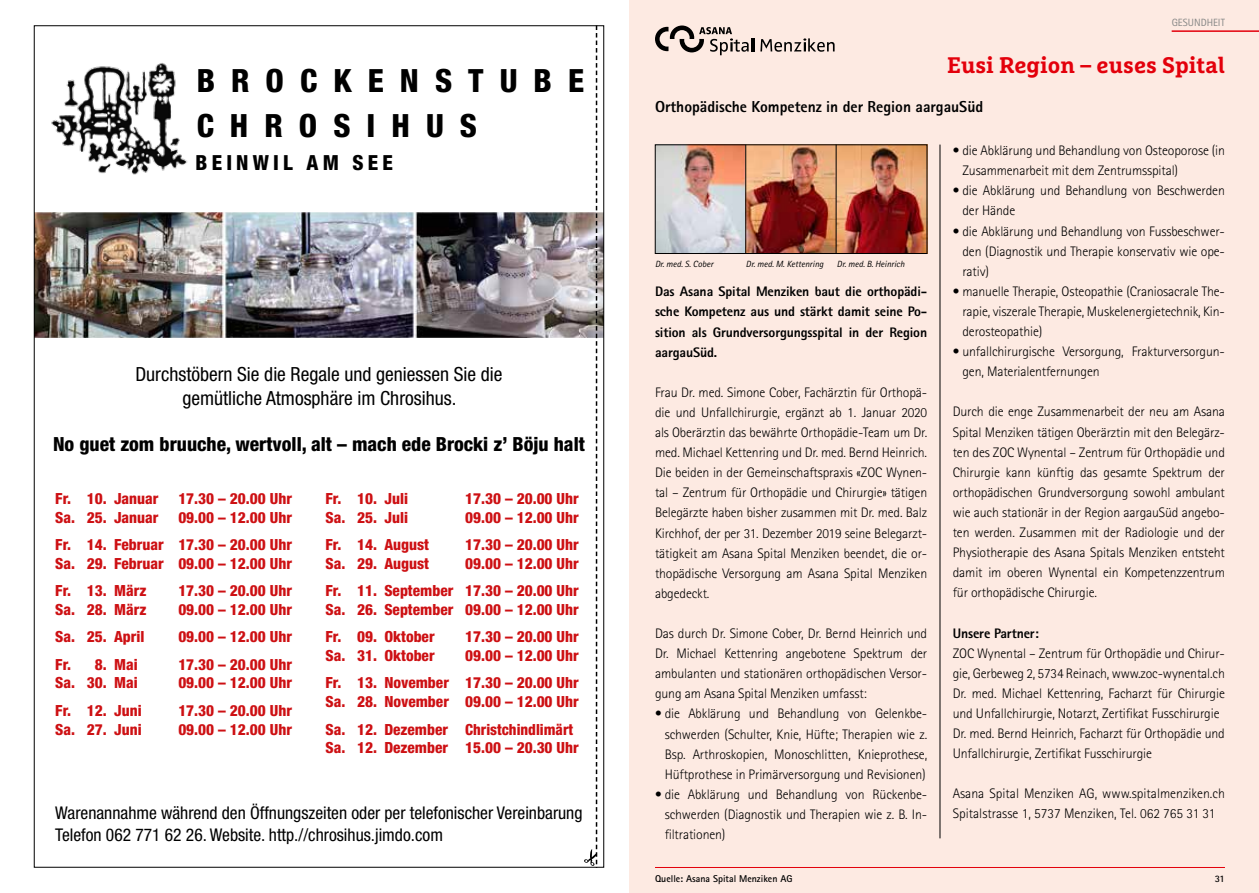
<style>
.page{position:relative;width:1259px;height:893px;background:#fff}
.page>*{position:absolute;margin:0;border:0;box-sizing:border-box;transform-origin:0 0}
.t1{font:800 condensed 32.1px/45px "Helvetica Neue LT Std";letter-spacing:.5em;color:#000}
.t2{font:700 22.5px "Marselis Slab Pro";color:#e3000b}
.t3{font:800 condensed 20.85px "Helvetica Neue LT Std";letter-spacing:.2em;color:#000}
.t4{font:condensed 19.5px/23.4px "Helvetica Neue LT Std";color:#000;text-align:center}
.t5{font:800 condensed 19.5px "Helvetica Neue LT Std";color:#000}
.t6{font:condensed 17.55px/21px "Helvetica Neue LT Std";color:#000}
.t7{font:800 15.9px "Rotis Sans Serif";color:#000}
.t8{font:800 condensed 15.3px/27.6px "Helvetica Neue LT Std";color:#cd1013;text-align:right}
.t9{font:300 13.8px/20.1px "Rotis Sans Serif";letter-spacing:-.01em;color:#000;text-align:justify}
.t10{font:800 13.8px/20.1px "Rotis Sans Serif";letter-spacing:-.01em;color:#000;text-align:justify}
.t11{font:10.5px "Rotis Sans Serif";color:#868786}
.t12{font:700 9.9px "Rotis Sans Serif";color:#000}
.t13{font:italic 9px "Rotis Sans Serif";color:#000}
</style>
<div class="page">
<div style="left:629px;top:0;width:630px;height:893px;background:#fdeae2"></div>
<hr style="left:655px;top:867px;width:570px;height:1px;background:#e3000b">
<hr style="left:1171px;top:30px;width:88px;height:2px;background:#e3000b">
<svg style="left:760px;top:38px;width:74px;height:14px"></svg>
<svg style="left:655px;top:26px;width:99px;height:29px"></svg>
<img style="left:51px;top:63px;width:137px;height:112px">
<img style="left:36px;top:213px;width:566px;height:124px">
<svg style="left:584px;top:28px;width:13px;height:837px"></svg>
<hr style="left:939px;top:145px;width:1px;height:693px;background:#000">
<img style="left:657px;top:147px;width:268px;height:105px">
<div style="left:655px;top:145px;width:272px;height:109px;border:1px solid #000"></div>
<hr style="left:745px;top:145px;width:1px;height:109px;background:#000">
<hr style="left:836px;top:145px;width:1px;height:109px;background:#000">
<h1 class="t1" style="left:197px;top:58px;width:389px">BROCKENSTUBE<br>CHROSIHUS</h1>
<h3 class="t3" style="left:196px;top:150px;width:199px">BEINWIL AM SEE</h3>
<h3 class="t4" style="left:135px;top:362px;width:369px">Durchstöbern Sie die Regale und geniessen Sie die gemütliche Atmosphäre im Chrosihus.</h3>
<h3 class="t5" style="left:53px;top:432px;width:533px">No guet zom bruuche, wertvoll, alt – mach ede Brocki z’ Böju halt</h3>
<p class="t8" style="left:55px;top:485px;width:105px">Fr. 10. Januar</p>
<p class="t8" style="left:178px;top:485px;width:115px">17.30 – 20.00 Uhr</p>
<p class="t8" style="left:55px;top:503px;width:105px">Sa. 25. Januar</p>
<p class="t8" style="left:325px;top:485px;width:84px">Fr. 10. Juli</p>
<p class="t8" style="left:465px;top:485px;width:115px">17.30 – 20.00 Uhr</p>
<p class="t8" style="left:325px;top:503px;width:84px">Sa. 25. Juli</p>
<p class="t8" style="left:465px;top:503px;width:115px">09.00 – 12.00 Uhr</p>
<p class="t8" style="left:325px;top:531px;width:105px">Fr. 14. August</p>
<p class="t8" style="left:465px;top:531px;width:115px">17.30 – 20.00 Uhr</p>
<p class="t8" style="left:325px;top:549px;width:105px">Sa. 29. August</p>
<p class="t8" style="left:55px;top:503px;width:238px">09.00 – 12.00 Uhr<br>Fr. 14. Februar 17.30 – 20.00 Uhr</p>
<p class="t8" style="left:55px;top:549px;width:238px;text-align:left">Sa. 29. Februar 09.00 – 12.00 Uhr<br>Fr. 13. März</p>
<p class="t8" style="left:325px;top:549px;width:255px">09.00 – 12.00 Uhr<br>Fr. 11. September 17.30 – 20.00 Uhr</p>
<p class="t8" style="left:325px;top:595px;width:255px;text-align:left">Sa. 26. September 09.00 – 12.00 Uhr<br>Fr. 09. Oktober</p>
<p class="t8" style="left:178px;top:577px;width:115px">17.30 – 20.00 Uhr</p>
<p class="t8" style="left:55px;top:595px;width:93px">Sa. 28. März</p>
<p class="t8" style="left:178px;top:595px;width:115px">09.00 – 12.00 Uhr</p>
<p class="t8" style="left:55px;top:623px;width:91px">Sa. 25. April</p>
<p class="t8" style="left:178px;top:623px;width:115px">09.00 – 12.00 Uhr</p>
<p class="t8" style="left:55px;top:650px;width:84px">Fr. 8. Mai</p>
<p class="t8" style="left:178px;top:650px;width:115px">17.30 – 20.00 Uhr</p>
<p class="t8" style="left:55px;top:669px;width:84px">Sa. 30. Mai</p>
<p class="t8" style="left:178px;top:669px;width:115px">09.00 – 12.00 Uhr</p>
<p class="t8" style="left:55px;top:697px;width:88px">Fr. 12. Juni</p>
<p class="t8" style="left:178px;top:697px;width:115px">17.30 – 20.00 Uhr</p>
<p class="t8" style="left:55px;top:715px;width:88px">Sa. 27. Juni</p>
<p class="t8" style="left:178px;top:715px;width:115px">09.00 – 12.00 Uhr</p>
<p class="t8" style="left:465px;top:623px;width:115px">17.30 – 20.00 Uhr</p>
<p class="t8" style="left:325px;top:641px;width:111px">Sa. 31. Oktober</p>
<p class="t8" style="left:325px;top:641px;width:255px">09.00 – 12.00 Uhr<br>Fr. 13. November 17.30 – 20.00 Uhr</p>
<p class="t8" style="left:325px;top:687px;width:255px;text-align:left">Sa. 28. November 09.00 – 12.00 Uhr<br>Sa. 12. Dezember Christchindlimärt</p>
<p class="t8" style="left:325px;top:733px;width:255px">Sa. 12. Dezember 15.00 – 20.30 Uhr</p>
<p class="t6" style="left:55px;top:803px;width:529px">Warenannahme während den Öffnungszeiten oder per telefonischer Vereinbarung<br>Telefon 062 771 62 26. Website. http.//chrosihus.jimdo.com</p>
<p class="t11" style="left:1171px;top:16px;width:55px">GESUNDHEIT</p>
<h2 class="t2" style="left:947px;top:51px;width:279px">Eusi Region – euses Spital</h2>
<p class="t7" style="left:655px;top:97px;width:330px">Orthopädische Kompetenz in der Region aargauSüd</p>
<p class="t13" style="left:655px;top:258px;width:60px">Dr. med. S. Cober</p>
<p class="t13" style="left:746px;top:258px;width:79px">Dr. med. M. Kettenring</p>
<p class="t13" style="left:837px;top:258px;width:69px">Dr. med. B. Heinrich</p>
<p class="t10" style="left:655px;top:281px;width:274px">Das Asana Spital Menziken baut die orthopädi&shy;sche Kompetenz aus und stärkt damit seine Po&shy;sition als Grundversorgungsspital in der Region aargauSüd.</p>
<p class="t9" style="left:655px;top:382px;width:274px">Frau Dr. med. Simone Cober, Fachärztin für Orthopä&shy;die und Unfallchirurgie, ergänzt ab 1. Januar 2020 als Oberärztin das bewährte Orthopädie-Team um Dr. med. Michael Kettenring und Dr. med. Bernd Heinrich.<br>Die beiden in der Gemeinschaftspraxis «ZOC Wynen&shy;tal – Zentrum für Orthopädie und Chirurgie» tätigen Belegärzte haben bisher zusammen mit Dr. med. Balz Kirchhof, der per 31. Dezember 2019 seine Belegarzt&shy;tätigkeit am Asana Spital Menziken beendet, die or&shy;thopädische Versorgung am Asana Spital Menziken abgedeckt.</p>
<p class="t9" style="left:655px;top:623px;width:274px">Das durch Dr. Simone Cober, Dr. Bernd Heinrich und Dr. Michael Kettenring angebotene Spektrum der ambulanten und stationären orthopädischen Versor&shy;gung am Asana Spital Menziken umfasst:</p>
<p class="t9" style="left:664px;top:704px;width:264px;text-indent:-10px">• die Abklärung und Behandlung von Gelenkbe&shy;schwerden (Schulter, Knie, Hüfte; Therapien wie z.<br>Bsp. Arthroskopien, Monoschlitten, Knieprothese, Hüftprothese in Primärversorgung und Revisionen)</p>
<p class="t9" style="left:664px;top:784px;width:264px;text-indent:-10px">• die Abklärung und Behandlung von Rückenbe&shy;schwerden (Diagnostik und Therapien wie z. B. In&shy;filtrationen)</p>
<p class="t12" style="left:655px;top:872px;width:139px">Quelle: Asana Spital Menziken AG</p>
<p class="t9" style="left:962px;top:140px;width:264px;text-indent:-10px">• die Abklärung und Behandlung von Osteoporose (in<br>Zusammenarbeit mit dem Zentrumsspital)</p>
<p class="t9" style="left:962px;top:181px;width:264px;text-indent:-10px">• die Abklärung und Behandlung von Beschwerden der Hände</p>
<p class="t9" style="left:962px;top:221px;width:264px;text-indent:-10px">• die Abklärung und Behandlung von Fussbeschwer&shy;den (Diagnostik und Therapie konservativ wie ope&shy;rativ)</p>
<p class="t9" style="left:962px;top:281px;width:264px;text-indent:-10px">• manuelle Therapie, Osteopathie (Craniosacrale The&shy;rapie, viszerale Therapie, Muskelenergietechnik, Kin&shy;derosteopathie)</p>
<p class="t9" style="left:962px;top:341px;width:264px;text-indent:-10px">• unfallchirurgische Versorgung, Frakturversorgun&shy;gen, Materialentfernungen</p>
<p class="t9" style="left:952px;top:402px;width:274px">Durch die enge Zusammenarbeit der neu am Asana Spital Menziken tätigen Oberärztin mit den Belegärz&shy;ten des ZOC Wynental – Zentrum für Orthopädie und Chirurgie kann künftig das gesamte Spektrum der orthopädischen Grundversorgung sowohl ambulant wie auch stationär in der Region aargauSüd angebo&shy;ten werden. Zusammen mit der Radiologie und der Physiotherapie des Asana Spitals Menziken entsteht damit im oberen Wynental ein Kompetenzzentrum für orthopädische Chirurgie.</p>
<p class="t10" style="left:952px;top:623px;width:87px">Unsere Partner:</p>
<p class="t9" style="left:952px;top:643px;width:274px;text-align:left">ZOC Wynental – Zentrum für Orthopädie und Chirur&shy;gie, Gerbeweg 2, 5734 Reinach, www.zoc-wynental.ch Dr. med. Michael Kettenring, Facharzt für Chirurgie und Unfallchirurgie, Notarzt, Zertifikat Fusschirurgie Dr. med. Bernd Heinrich, Facharzt für Orthopädie und Unfallchirurgie, Zertifikat Fusschirurgie</p>
<p class="t9" style="left:952px;top:784px;width:274px">Asana Spital Menziken AG, www.spitalmenziken.ch<br>Spitalstrasse 1, 5737 Menziken, Tel. 062 765 31 31</p>
<p class="t12" style="left:1214px;top:872px;width:12px">31</p>
</div>
